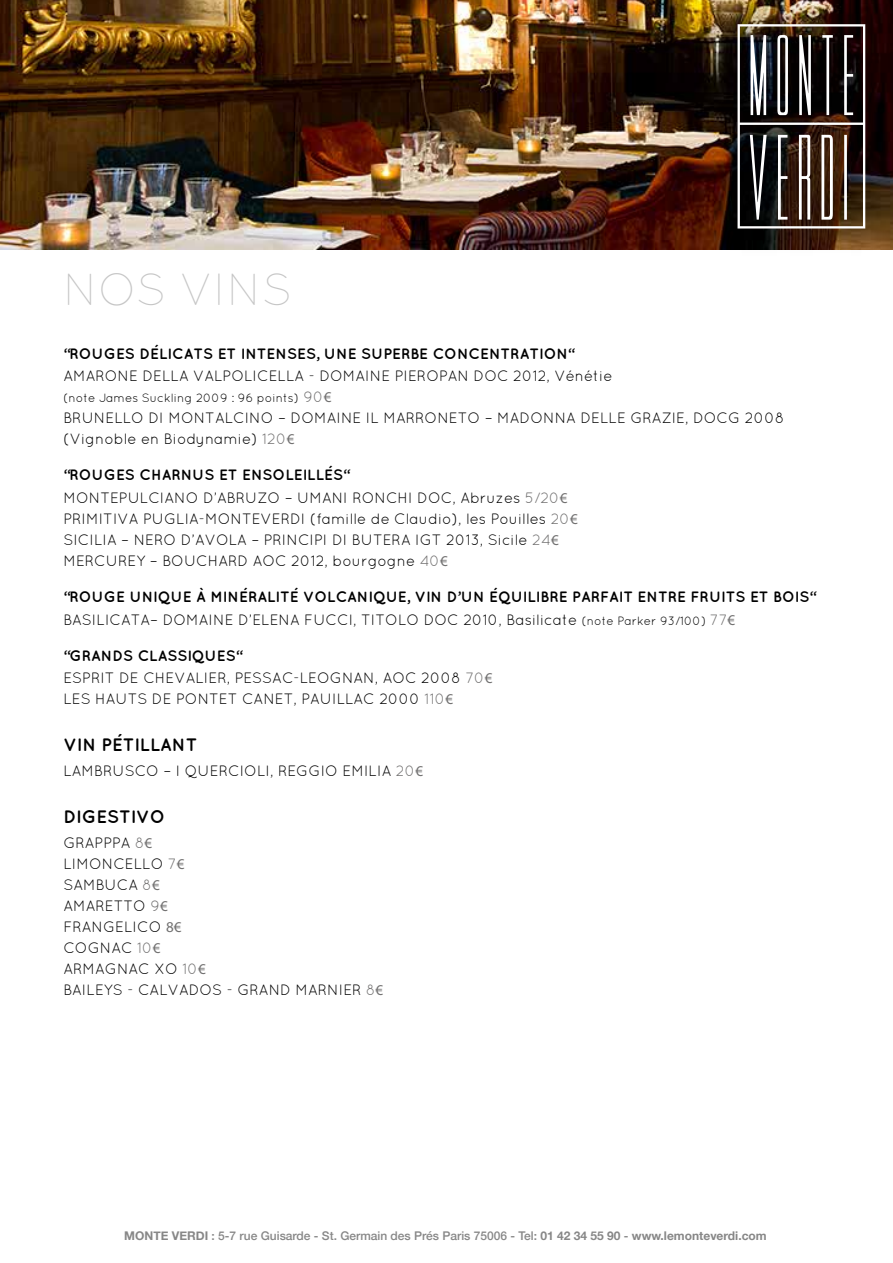
<style>
.page{position:relative;width:893px;height:1263px;background:#fff}
.page>*{position:absolute;margin:0;border:0;box-sizing:border-box;transform-origin:0 0}
.t1{font:300 45px "Quicksand";color:#c6c6c6}
.t2{font:700 18px "Quicksand";color:#000}
.t3{font:15px/21px "Quicksand";color:#000}
.t4{font:700 15px/22.5px "Quicksand";color:#000}
.t5{font:500 12px "Helvetica Neue";color:#878787}
.t6{font:12px "Quicksand";color:#000}
.s1{font-size:15px;color:#706f6f}
.s2{font-family:"Myriad Pro";font-size:15px;color:#706f6f}
.s3{color:#706f6f}
.s4{font-family:"Myriad Pro";color:#706f6f}
.s5{font-weight:700}
.s6{font-weight:400}
.s7{font-weight:400;font-size:12px}
.s8{font-weight:400;color:#706f6f}
.s9{font-family:"Myriad Pro";font-weight:400;color:#706f6f}
</style>
<div class="page">
<img style="left:0;top:0;width:705px;height:249px">
<img style="left:705px;top:0;width:188px;height:250px">
<svg style="left:737px;top:24px;width:128px;height:204px;background:#4c4440"></svg>
<h1 class="t1" style="left:63px;top:263px;width:230px">NOS VINS</h1>
<p class="t4" style="left:63px;top:342px;width:512px">“ROUGES DÉLICATS ET INTENSES, UNE SUPERBE CONCENTRATION“</p>
<p class="t3" style="left:63px;top:366px;width:551px">AMARONE DELLA VALPOLICELLA - DOMAINE PIEROPAN DOC 2012, Vénétie</p>
<p class="t6" style="left:63px;top:391px;width:270px">(note James Suckling 2009 : 96 points) <span class="s1">90</span><span class="s2">€</span></p>
<p class="t3" style="left:63px;top:408px;width:723px">BRUNELLO DI MONTALCINO – DOMAINE IL MARRONETO – MADONNA DELLE GRAZIE, DOCG 2008 (Vignoble en Biodynamie) <span class="s3">120</span><span class="s4">€</span></p>
<p class="t3" style="left:63px;top:464px;width:506px;line-height:22.5px"><span class="s5">“ROUGES CHARNUS ET ENSOLEILLÉS“<br></span>MONTEPULCIANO D’ABRUZO – UMANI RONCHI DOC, Abruzes <span class="s3">5/20</span><span class="s4">€</span></p>
<p class="t3" style="left:63px;top:508px;width:516px">PRIMITIVA PUGLIA-MONTEVERDI (famille de Claudio), les Pouilles <span class="s3">20</span><span class="s4">€<br></span>SICILIA – NERO D’AVOLA – PRINCIPI DI BUTERA IGT 2013, Sicile <span class="s3">24</span><span class="s4">€<br></span>MERCUREY – BOUCHARD AOC 2012, bourgogne <span class="s3">40</span><span class="s4">€</span></p>
<p class="t4" style="left:63px;top:585px;width:754px">“ROUGE UNIQUE À MINÉRALITÉ VOLCANIQUE, VIN D’UN ÉQUILIBRE PARFAIT ENTRE FRUITS ET BOIS“<br><span class="s6">BASILICATA– DOMAINE D’ELENA FUCCI, TITOLO DOC 2010, Basilicate</span> <span class="s7">(note Parker 93/100)</span> <span class="s8">77</span><span class="s9">€</span></p>
<p class="t3" style="left:63px;top:644px;width:431px;line-height:22.5px"><span class="s5">“GRANDS CLASSIQUES“<br></span>ESPRIT DE CHEVALIER, PESSAC-LEOGNAN, AOC 2008 <span class="s3">70</span><span class="s4">€</span></p>
<p class="t3" style="left:63px;top:688px;width:391px">LES HAUTS DE PONTET CANET, PAUILLAC 2000 <span class="s3">110</span><span class="s4">€</span></p>
<p class="t2" style="left:63px;top:733px;width:136px">VIN PÉTILLANT</p>
<p class="t3" style="left:63px;top:760px;width:361px">LAMBRUSCO – I QUERCIOLI, REGGIO EMILIA <span class="s3">20</span><span class="s4">€</span></p>
<p class="t2" style="left:63px;top:805px;width:103px">DIGESTIVO</p>
<p class="t3" style="left:63px;top:832px;width:321px">GRAPPPA <span class="s3">8</span><span class="s4">€<br></span>LIMONCELLO <span class="s3">7</span><span class="s4">€<br></span>SAMBUCA <span class="s3">8</span><span class="s4">€<br></span>AMARETTO <span class="s3">9</span><span class="s4">€<br></span>FRANGELICO <span class="s4">8€<br></span>COGNAC <span class="s3">10</span><span class="s4">€<br></span>ARMAGNAC XO <span class="s3">10</span><span class="s4">€<br></span>BAILEYS - CALVADOS - GRAND MARNIER <span class="s3">8</span><span class="s4">€</span></p>
<p class="t5" style="left:124px;top:1226px;width:644px"><span class="s5">MONTE VERDI</span> : 5-7 rue Guisarde - St. Germain des Prés Paris 75006 - Tel: <span class="s5">01 42 34 55 90</span> - <span class="s5">www.lemonteverdi.com</span></p>
</div>
